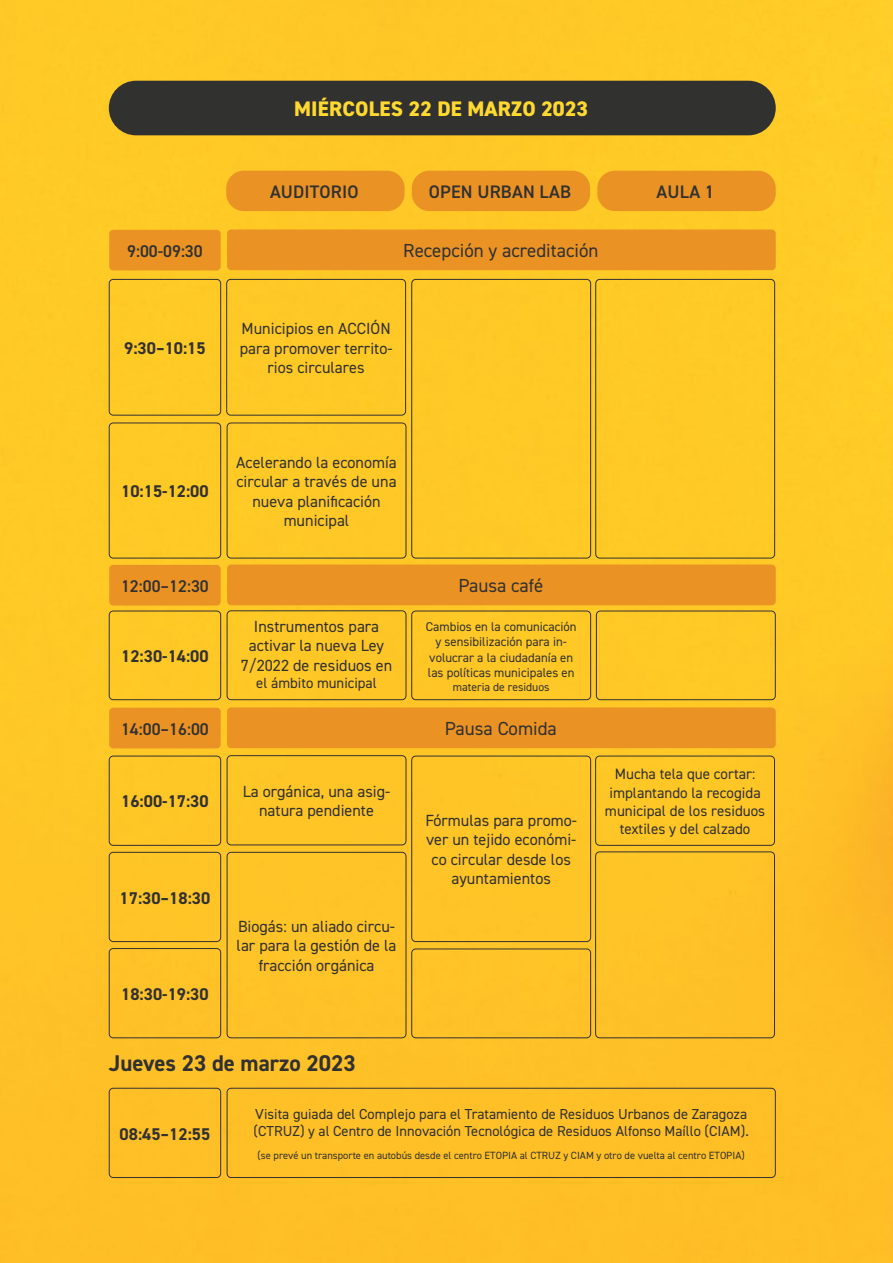
<style>
.page{position:relative;width:893px;height:1263px;background:#fff}
.page>*{position:absolute;margin:0;border:0;box-sizing:border-box;transform-origin:0 0}
.t1{font:700 22.8px "DIN2014";color:#323132}
.t2{font:800 21.15px "DIN2014";letter-spacing:.01em;color:#ffd92f}
.t3{font:18.9px "DIN2014";color:#323132}
.t4{font:600 18.15px "DIN2014";letter-spacing:.01em;color:#323132}
.t5{font:700 17.1px "DIN2014";color:#323132}
.t6{font:600 17.1px "DIN2014";color:#323132}
.t7{font:16.2px/19.4px "DIN2014";color:#323132;text-align:center}
.t8{font:15px/18px "DIN2014";color:#323132;text-align:center}
.t9{font:14.7px "DIN2014";color:#323132}
.t10{font:14.4px/17.4px "DIN2014";color:#323132}
.t11{font:12.75px/15.3px "DIN2014";color:#323132;text-align:center}
.t12{font:11.7px "DIN2014";color:#323132}
.t13{font:10.5px "DIN2014";color:#323132}
</style>
<div class="page">
<img style="left:0;top:0;width:893px;height:1263px">
<div style="left:109px;top:81px;width:667px;height:54px;background:#313130;border-radius:27px"></div>
<div style="left:227px;top:229px;width:549px;height:41px;background:#ea9324;border-radius:4px"></div>
<div style="left:227px;top:564px;width:549px;height:41px;background:#ea9324;border-radius:4px"></div>
<div style="left:227px;top:707px;width:549px;height:41px;background:#ea9324;border-radius:4px"></div>
<div style="left:226px;top:279px;width:180px;height:137px;border:1px solid #323132;border-radius:4px"></div>
<div style="left:411px;top:279px;width:180px;height:279px;border:1px solid #323132;border-radius:4px"></div>
<div style="left:595px;top:279px;width:180px;height:279px;border:1px solid #323132;border-radius:4px"></div>
<div style="left:227px;top:422px;width:179px;height:136px;border:1px solid #323132;border-radius:4px"></div>
<div style="left:227px;top:610px;width:179px;height:90px;border:1px solid #323132;border-radius:4px"></div>
<div style="left:227px;top:755px;width:179px;height:90px;border:1px solid #323132;border-radius:4px"></div>
<div style="left:227px;top:852px;width:179px;height:186px;border:1px solid #323132;border-radius:4px"></div>
<div style="left:227px;top:1088px;width:549px;height:90px;border:1px solid #323132;border-radius:4px"></div>
<div style="left:411px;top:611px;width:180px;height:89px;border:1px solid #323132;border-radius:4px"></div>
<div style="left:411px;top:756px;width:180px;height:186px;border:1px solid #323132;border-radius:4px"></div>
<div style="left:411px;top:948px;width:180px;height:90px;border:1px solid #323132;border-radius:4px"></div>
<div style="left:596px;top:611px;width:180px;height:89px;border:1px solid #323132;border-radius:4px"></div>
<div style="left:595px;top:756px;width:180px;height:90px;border:1px solid #323132;border-radius:4px"></div>
<div style="left:595px;top:851px;width:180px;height:187px;border:1px solid #323132;border-radius:4px"></div>
<div style="left:109px;top:279px;width:112px;height:137px;border:1px solid #323132;border-radius:4px"></div>
<div style="left:109px;top:422px;width:112px;height:136px;border:1px solid #323132;border-radius:4px"></div>
<div style="left:109px;top:611px;width:112px;height:89px;border:1px solid #323132;border-radius:4px"></div>
<div style="left:109px;top:756px;width:112px;height:90px;border:1px solid #323132;border-radius:4px"></div>
<div style="left:109px;top:852px;width:112px;height:90px;border:1px solid #323132;border-radius:4px"></div>
<div style="left:109px;top:948px;width:112px;height:90px;border:1px solid #323132;border-radius:4px"></div>
<div style="left:109px;top:1088px;width:112px;height:90px;border:1px solid #323132;border-radius:4px"></div>
<div style="left:109px;top:230px;width:112px;height:40px;background:#ea9324;border-radius:4px"></div>
<div style="left:109px;top:565px;width:112px;height:40px;background:#ea9324;border-radius:4px"></div>
<div style="left:109px;top:708px;width:112px;height:40px;background:#ea9324;border-radius:4px"></div>
<div style="left:597px;top:171px;width:179px;height:40px;background:#ea9324;border-radius:18px"></div>
<div style="left:412px;top:171px;width:178px;height:40px;background:#ea9324;border-radius:18px"></div>
<div style="left:226px;top:171px;width:179px;height:40px;background:#ea9324;border-radius:18px"></div>
<h2 class="t2" style="left:294px;top:95px;width:296px">MIÉRCOLES 22 DE MARZO 2023</h2>
<p class="t6" style="left:127px;top:240px;width:77px">9:00-09:30</p>
<p class="t5" style="left:124px;top:337px;width:83px">9:30–10:15</p>
<p class="t4" style="left:270px;top:180px;width:90px">AUDITORIO</p>
<p class="t4" style="left:429px;top:180px;width:144px">OPEN URBAN LAB</p>
<p class="t4" style="left:657px;top:180px;width:59px">AULA 1</p>
<p class="t3" style="left:403px;top:239px;width:197px">Recepción y acreditación</p>
<p class="t7" style="left:240px;top:319px;width:154px">Municipios en ACCIÓN para promover territo&shy;rios circulares</p>
<p class="t5" style="left:121px;top:480px;width:89px">10:15-12:00</p>
<p class="t6" style="left:121px;top:575px;width:89px">12:00–12:30</p>
<p class="t5" style="left:121px;top:645px;width:89px">12:30-14:00</p>
<p class="t6" style="left:121px;top:717px;width:89px">14:00–16:00</p>
<p class="t5" style="left:121px;top:790px;width:89px">16:00-17:30</p>
<p class="t7" style="left:236px;top:452px;width:162px">Acelerando la economía circular a través de una nueva planificación municipal</p>
<p class="t7" style="left:241px;top:616px;width:153px">Instrumentos para activar la nueva Ley<br>7/2022 de residuos en</p>
<p class="t9" style="left:256px;top:674px;width:122px">el ámbito municipal</p>
<p class="t7" style="left:243px;top:781px;width:149px">La orgánica, una asig&shy;natura pendiente</p>
<p class="t5" style="left:120px;top:886px;width:92px">17:30–18:30</p>
<p class="t5" style="left:121px;top:982px;width:89px">18:30-19:30</p>
<p class="t7" style="left:237px;top:916px;width:161px">Biogás: un aliado circu&shy;lar para la gestión de la fracción orgánica</p>
<p class="t3" style="left:458px;top:574px;width:87px">Pausa café</p>
<p class="t11" style="left:426px;top:619px;width:152px">Cambios en la comunicación y sensibilización para in&shy;volucrar a la ciudadanía en las políticas municipales en</p>
<p class="t12" style="left:453px;top:679px;width:98px">materia de residuos</p>
<p class="t3" style="left:445px;top:717px;width:114px">Pausa Comida</p>
<p class="t7" style="left:425px;top:810px;width:153px">Fórmulas para promo&shy;ver un tejido económi&shy;co circular desde los ayuntamientos</p>
<p class="t8" style="left:605px;top:765px;width:162px">Mucha tela que cortar: implantando la recogida municipal de los residuos textiles y del calzado</p>
<h1 class="t1" style="left:109px;top:1048px;width:249px">Jueves 23 de marzo 2023</h1>
<p class="t5" style="left:120px;top:1122px;width:92px">08:45–12:55</p>
<p class="t10" style="left:254px;top:1104px;width:497px">Visita guiada del Complejo para el Tratamiento de Residuos Urbanos de Zaragoza (CTRUZ) y al Centro de Innovación Tecnológica de Residuos Alfonso Maíllo (CIAM).</p>
<p class="t13" style="left:258px;top:1148px;width:489px">(se prevé un transporte en autobús desde el centro ETOPIA al CTRUZ y CIAM y otro de vuelta al centro ETOPIA)</p>
</div>
